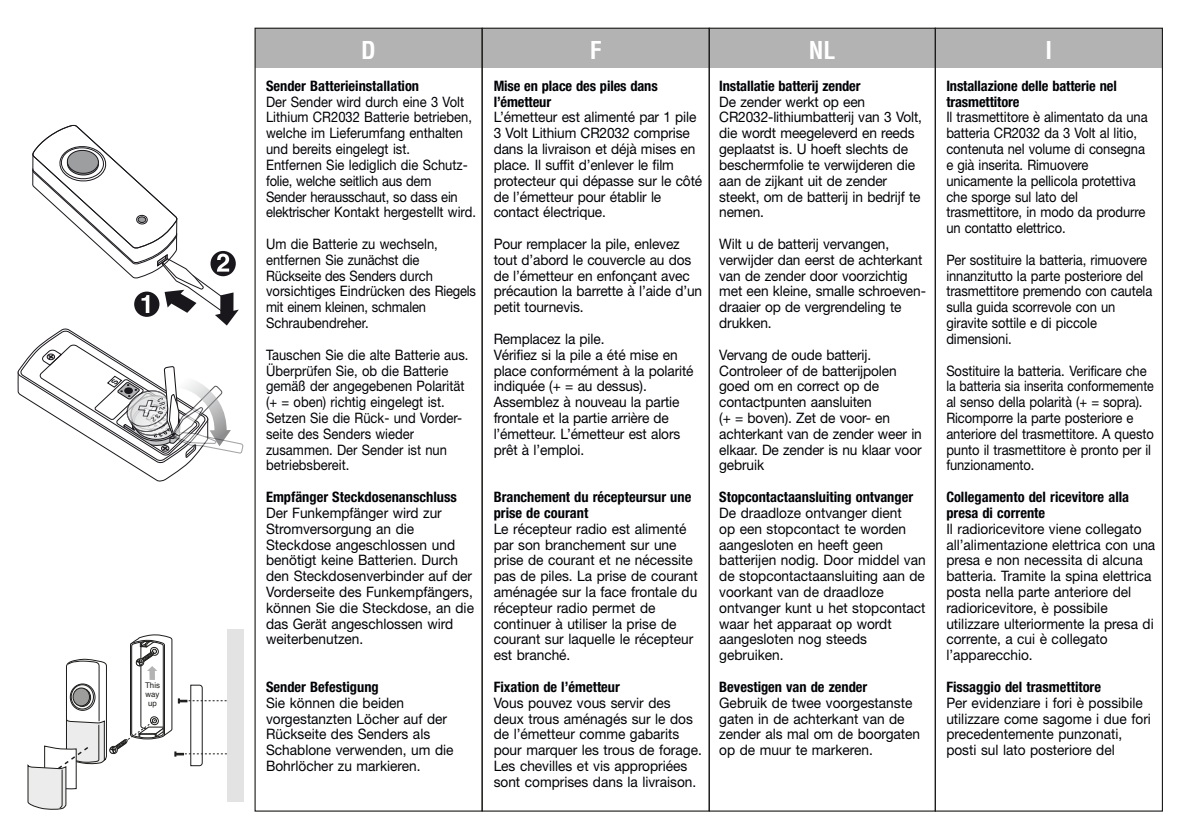
<style>
.page{position:relative;width:1191px;height:840px;background:#fff}
.page>*{position:absolute;margin:0;border:0;box-sizing:border-box;transform-origin:0 0}
.t1{font:700 condensed 24px "Helvetica";color:#fff}
.t2{font:14.4px/15.8px "Helvetica Neue";color:#000206;scale:.95 1}
.t3{font:14.4px/15.8px "Helvetica Neue";color:#000206;scale:.9 1}
.t4{font:700 condensed 14.4px/15.8px "Helvetica Neue";color:#000206}
.t5{font:7.8px/8.8px "Helvetica";color:#1c1c1a;text-align:center}
</style>
<div class="page">
<div style="left:255px;top:28px;width:907px;height:39px;background:#b3b3b3"></div>
<div style="left:934px;top:28px;width:229px;height:783px;border:1px solid #1c1c1a"></div>
<div style="left:227px;top:629px;width:16px;height:172px;background:#e3e3e3"></div>
<svg style="left:28px;top:634px;width:199px;height:175px"></svg>
<svg style="left:17px;top:124px;width:226px;height:357px"></svg>
<p class="t5" style="left:145px;top:680px;width:16px">This way up</p>
<h1 class="t1" style="left:361px;top:35px;width:16px">D</h1>
<h1 class="t1" style="left:590px;top:35px;width:13px">F</h1>
<h1 class="t1" style="left:809px;top:35px;width:28px">NL</h1>
<h1 class="t1" style="left:1045px;top:36px;width:8px">I</h1>
<p class="t4" style="left:266px;top:78px;width:155px">Sender Batterieinstallation</p>
<p class="t3" style="left:266px;top:93px;width:235px">Der Sender wird durch eine 3 Volt Lithium CR2032 Batterie betrieben, welche im Lieferumfang enthalten und bereits eingelegt ist.<br>Entfernen Sie lediglich die Schutz&shy;folie, welche seitlich aus dem<br>Sender herausschaut, so dass ein elektrischer Kontakt hergestellt wird.</p>
<p class="t3" style="left:266px;top:236px;width:235px">Um die Batterie zu wechseln, entfernen Sie zunächst die<br>Rückseite des Senders durch vorsichtiges Eindrücken des Riegels mit einem kleinen, schmalen<br>Schraubendreher.</p>
<p class="t3" style="left:266px;top:346px;width:226px">Tauschen Sie die alte Batterie aus.<br>Überprüfen Sie, ob die Batterie gemäß der angegebenen Polarität (+ = oben) richtig eingelegt ist.<br>Setzen Sie die Rück- und Vorder&shy;seite des Senders wieder zusammen. Der Sender ist nun betriebsbereit.</p>
<p class="t4" style="left:266px;top:488px;width:192px">Empfänger Steckdosenanschluss</p>
<p class="t2" style="left:266px;top:504px;width:220px">Der Funkempfänger wird zur<br>Stromversorgung an die<br>Steckdose angeschlossen und benötigt keine Batterien. Durch den Steckdosenverbinder auf der<br>Vorderseite des Funkempfängers, können Sie die Steckdose, an die das Gerät angeschlossen wird weiterbenutzen.</p>
<p class="t4" style="left:266px;top:678px;width:114px">Sender Befestigung</p>
<p class="t2" style="left:266px;top:694px;width:199px">Sie können die beiden vorgestanzten Löcher auf der<br>Rückseite des Senders als<br>Schablone verwenden, um die<br>Bohrlöcher zu markieren.</p>
<p class="t4" style="left:494px;top:78px;width:166px">Mise en place des piles dans l’émetteur</p>
<p class="t2" style="left:494px;top:109px;width:221px">L’émetteur est alimenté par 1 pile<br>3 Volt Lithium CR2032 comprise dans la livraison et déjà mises en place. Il suffit d’enlever le film protecteur qui dépasse sur le côté de l’émetteur pour établir le contact électrique.</p>
<p class="t2" style="left:494px;top:236px;width:221px">Pour remplacer la pile, enlevez tout d’abord le couvercle au dos de l’émetteur en enfonçant avec précaution la barrette à l’aide d’un petit tournevis.</p>
<p class="t2" style="left:494px;top:330px;width:212px">Remplacez la pile.<br>Vérifiez si la pile a été mise en place conformément à la polarité indiquée (+ = au dessus).<br>Assemblez à nouveau la partie frontale et la partie arrière de l’émetteur. L’émetteur est alors prêt à l’emploi.</p>
<p class="t4" style="left:494px;top:488px;width:199px">Branchement du récepteursur une prise de courant</p>
<p class="t2" style="left:494px;top:520px;width:216px">Le récepteur radio est alimenté par son branchement sur une prise de courant et ne nécessite pas de piles. La prise de courant aménagée sur la face frontale du récepteur radio permet de continuer à utiliser la prise de courant sur laquelle le récepteur est branché.</p>
<p class="t4" style="left:494px;top:678px;width:128px">Fixation de l’émetteur</p>
<p class="t2" style="left:494px;top:694px;width:221px">Vous pouvez vous servir des deux trous aménagés sur le dos de l’émetteur comme gabarits pour marquer les trous de forage.<br>Les chevilles et vis appropriées sont comprises dans la livraison.</p>
<p class="t4" style="left:719px;top:78px;width:143px">Installatie batterij zender</p>
<p class="t2" style="left:719px;top:93px;width:215px">De zender werkt op een<br>CR2032-lithiumbatterij van 3 Volt, die wordt meegeleverd en reeds geplaatst is. U hoeft slechts de beschermfolie te verwijderen die aan de zijkant uit de zender steekt, om de batterij in bedrijf te nemen.</p>
<p class="t2" style="left:719px;top:236px;width:219px">Wilt u de batterij vervangen, verwijder dan eerst de achterkant van de zender door voorzichtig met een kleine, smalle schroeven&shy;draaier op de vergrendeling te drukken.</p>
<p class="t2" style="left:719px;top:346px;width:215px">Vervang de oude batterij.<br>Controleer of de batterijpolen goed om en correct op de contactpunten aansluiten<br>(+ = boven). Zet de voor- en achterkant van de zender weer in elkaar. De zender is nu klaar voor gebruik</p>
<p class="t4" style="left:719px;top:488px;width:195px">Stopcontactaansluiting ontvanger</p>
<p class="t2" style="left:719px;top:504px;width:219px">De draadloze ontvanger dient<br>op een stopcontact te worden aangesloten en heeft geen batterijen nodig. Door middel van de stopcontactaansluiting aan de voorkant van de draadloze ontvanger kunt u het stopcontact waar het apparaat op wordt aangesloten nog steeds gebruiken.</p>
<p class="t4" style="left:719px;top:678px;width:150px">Bevestigen van de zender</p>
<p class="t2" style="left:719px;top:694px;width:213px">Gebruik de twee voorgestanste gaten in de achterkant van de zender als mal om de boorgaten op de muur te markeren.</p>
<p class="t4" style="left:946px;top:78px;width:172px">Installazione delle batterie nel trasmettitore</p>
<p class="t3" style="left:946px;top:109px;width:225px">Il trasmettitore è alimentato da una batteria CR2032 da 3 Volt al litio, contenuta nel volume di consegna e già inserita. Rimuovere unicamente la pellicola protettiva che sporge sul lato del trasmettitore, in modo da produrre un contatto elettrico.</p>
<p class="t3" style="left:946px;top:251px;width:230px">Per sostituire la batteria, rimuovere innanzitutto la parte posteriore del trasmettitore premendo con cautela sulla guida scorrevole con un giravite sottile e di piccole dimensioni.</p>
<p class="t3" style="left:946px;top:362px;width:232px">Sostituire la batteria. Verificare che la batteria sia inserita conformemente al senso della polarità (+ = sopra).<br>Ricomporre la parte posteriore e anteriore del trasmettitore. A questo punto il trasmettitore è pronto per il funzionamento.</p>
<p class="t4" style="left:946px;top:488px;width:184px">Collegamento del ricevitore alla presa di corrente</p>
<p class="t2" style="left:946px;top:520px;width:221px">Il radioricevitore viene collegato all’alimentazione elettrica con una presa e non necessita di alcuna batteria. Tramite la spina elettrica posta nella parte anteriore del radioricevitore, è possibile utilizzare ulteriormente la presa di corrente, a cui è collegato l’apparecchio.</p>
<p class="t4" style="left:946px;top:678px;width:156px">Fissaggio del trasmettitore</p>
<p class="t2" style="left:946px;top:694px;width:217px">Per evidenziare i fori è possibile utilizzare come sagome i due fori precedentemente punzonati, posti sul lato posteriore del</p>
</div>
